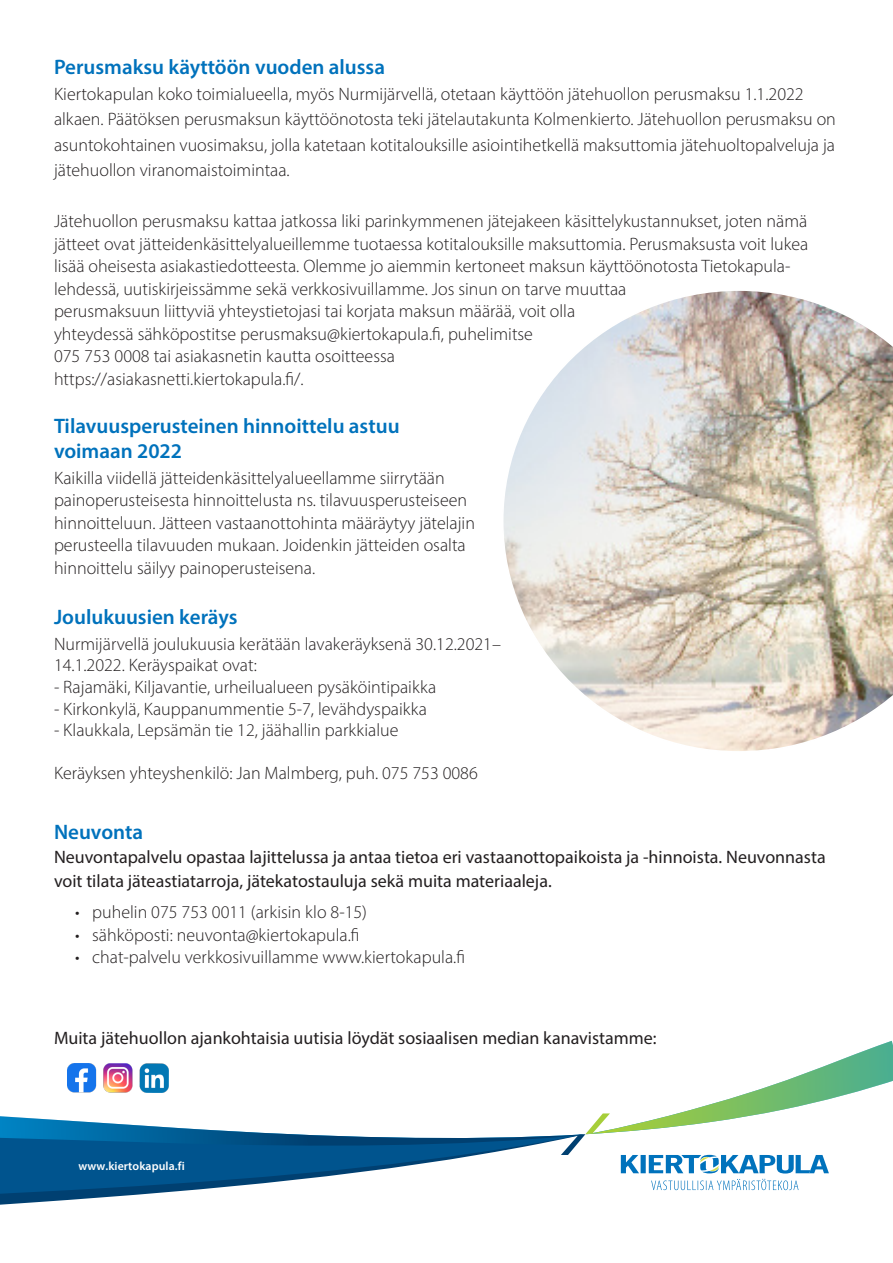
<style>
.page{position:relative;width:893px;height:1263px;background:#fff}
.page>*{position:absolute;margin:0;border:0;box-sizing:border-box;transform-origin:0 0}
.leipäteksti{font:600 21px "Myriad Pro";color:#0072bc}
.sininen_otsikko{font:600 21px "Myriad Pro";color:#0072bc}
.leipäteksti-2{font:300 18px/22.5px "Myriad Pro";color:#231f20}
.sininen_otsikko-2{font:18px/24px "Myriad Pro";color:#231f20}
.t1{font:600 11.85px "Myriad Pro";letter-spacing:.01em;color:#fff}
</style>
<div class="page">
<svg style="left:503px;top:290px;width:390px;height:461px"></svg>
<svg style="left:0;top:1063px;width:169px;height:57px"></svg>
<svg style="left:0;top:1120px;width:561px;height:85px"></svg>
<svg style="left:651px;top:1179px;width:147px;height:11px"></svg>
<svg style="left:561px;top:1041px;width:332px;height:132px"></svg>
<p class="leipäteksti" style="left:54px;top:54px;width:333px">Perusmaksu käyttöön vuoden alussa</p>
<p class="leipäteksti-2" style="left:54px;top:81px;width:783px;line-height:25.5px">Kiertokapulan koko toimialueella, myös Nurmijärvellä, otetaan käyttöön jätehuollon perusmaksu 1.1.2022 alkaen. Päätöksen perusmaksun käyttöönotosta teki jätelautakunta Kolmenkierto. Jätehuollon perusmaksu on asuntokohtainen vuosimaksu, jolla katetaan kotitalouksille asiointihetkellä maksuttomia jätehuoltopalveluja ja jätehuollon viranomaistoimintaa.</p>
<p class="leipäteksti-2" style="left:54px;top:210px;width:756px">Jätehuollon perusmaksu kattaa jatkossa liki parinkymmenen jätejakeen käsittelykustannukset, joten nämä jätteet ovat jätteidenkäsittelyalueillemme tuotaessa kotitalouksille maksuttomia. Perusmaksusta voit lukea lisää oheisesta asiakastiedotteesta. Olemme jo aiemmin kertoneet maksun käyttöönotosta Tietokapula&shy;lehdessä, uutiskirjeissämme sekä verkkosivuillamme. Jos sinun on tarve muuttaa<br>perusmaksuun liittyviä yhteystietojasi tai korjata maksun määrää, voit olla<br>yhteydessä sähköpostitse perusmaksu@kiertokapula.fi, puhelimitse<br>075 753 0008 tai asiakasnetin kautta osoitteessa<br>https://asiakasnetti.kiertokapula.fi/.</p>
<p class="leipäteksti" style="left:54px;top:412px;width:347px">Tilavuusperusteinen hinnoittelu astuu</p>
<p class="leipäteksti" style="left:54px;top:438px;width:130px">voimaan 2022</p>
<p class="leipäteksti-2" style="left:54px;top:466px;width:422px">Kaikilla viidellä jätteidenkäsittelyalueellamme siirrytään painoperusteisesta hinnoittelusta ns. tilavuusperusteiseen hinnoitteluun. Jätteen vastaanottohinta määräytyy jätelajin perusteella tilavuuden mukaan. Joidenkin jätteiden osalta hinnoittelu säilyy painoperusteisena.</p>
<p class="leipäteksti" style="left:54px;top:604px;width:185px">Joulukuusien keräys</p>
<p class="leipäteksti-2" style="left:54px;top:633px;width:449px;line-height:21.6px">Nurmijärvellä joulukuusia kerätään lavakeräyksenä 30.12.2021–<br>14.1.2022. Keräyspaikat ovat:</p>
<p class="leipäteksti-2" style="left:54px;top:675px;width:384px">- Rajamäki, Kiljavantie, urheilualueen pysäköintipaikka</p>
<p class="leipäteksti-2" style="left:54px;top:697px;width:375px">- Kirkonkylä, Kauppanummentie 5-7, levähdyspaikka</p>
<p class="leipäteksti-2" style="left:54px;top:719px;width:346px">- Klaukkala, Lepsämän tie 12, jäähallin parkkialue</p>
<p class="leipäteksti-2" style="left:54px;top:762px;width:425px">Keräyksen yhteyshenkilö: Jan Malmberg, puh. 075 753 0086</p>
<p class="sininen_otsikko" style="left:54px;top:819px;width:91px">Neuvonta</p>
<p class="sininen_otsikko-2" style="left:54px;top:845px;width:773px">Neuvontapalvelu opastaa lajittelussa ja antaa tietoa eri vastaanottopaikoista ja -hinnoista. Neuvonnasta voit tilata jäteastiatarroja, jätekatostauluja sekä muita materiaaleja.</p>
<p class="leipäteksti-2" style="left:75px;top:901px;width:293px">• puhelin 075 753 0011 (arkisin klo 8-15)</p>
<p class="leipäteksti-2" style="left:75px;top:923px;width:286px">• sähköposti: neuvonta@kiertokapula.fi</p>
<p class="leipäteksti-2" style="left:75px;top:946px;width:391px">• chat-palvelu verkkosivuillamme www.kiertokapula.fi</p>
<p class="sininen_otsikko-2" style="left:54px;top:1025px;width:604px">Muita jätehuollon ajankohtaisia uutisia löydät sosiaalisen median kanavistamme:</p>
<p class="t1" style="left:78px;top:1158px;width:108px">www.kiertokapula.fi</p>
</div>
